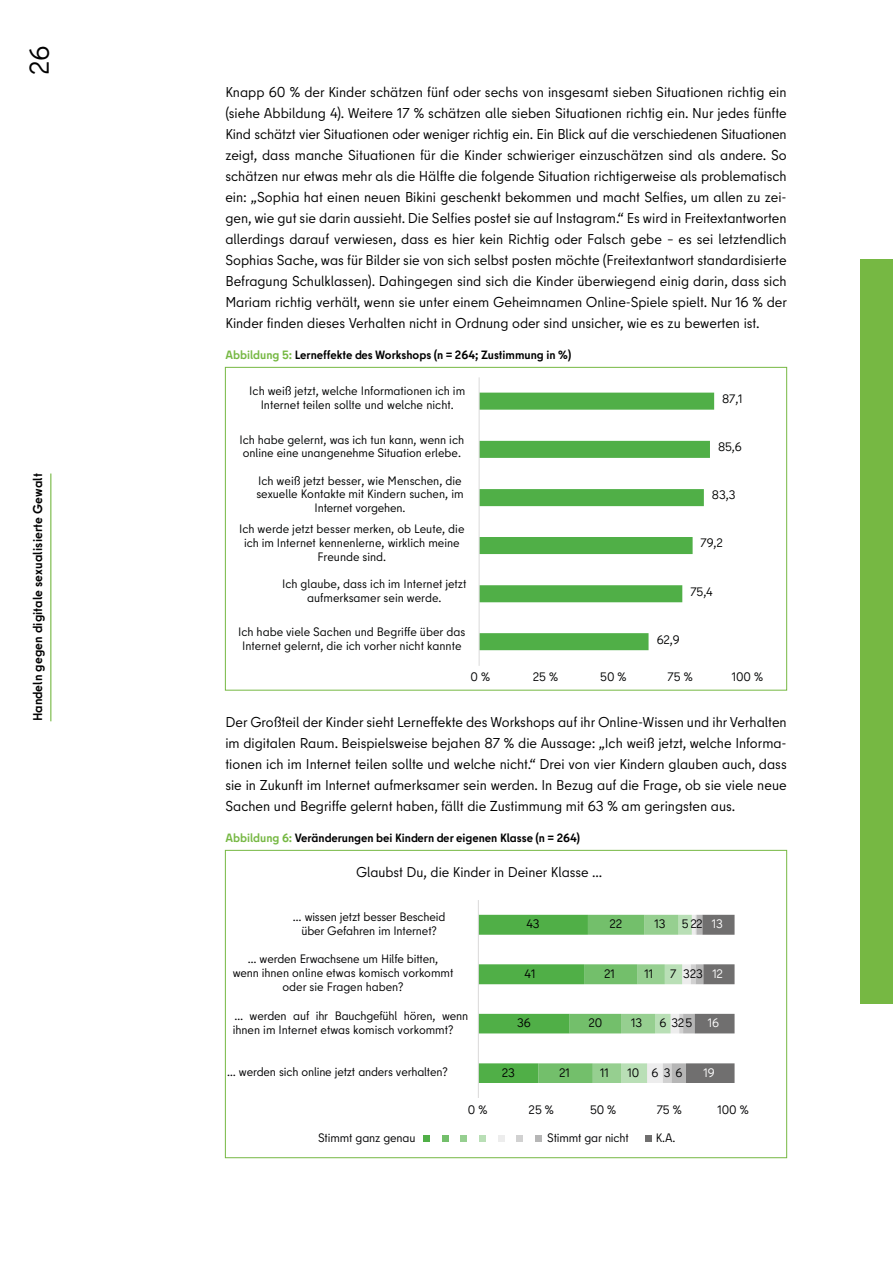
<style>
.page{position:relative;width:893px;height:1263px;background:#fff}
.page>*{position:absolute;margin:0;border:0;box-sizing:border-box;transform-origin:0 0}
.t1{font:27px "Berlin Type";color:#000}
.t2{font:14.25px/21px "Berlin Type";color:#000;text-align:justify}
.t3{font:14.1px "Berlin Type";letter-spacing:-.005em;color:#020203}
.t4{font:700 12.75px "Berlin Type";letter-spacing:.01em;color:#000}
.t5{font:12.15px/13.8px "Berlin Type";color:#010202;text-align:center}
.t6{font:12.15px/13.8px "Berlin Type";letter-spacing:-.015em;color:#020203;text-align:center}
.t7{font:12.15px "Arial";color:#010202}
.t8{font:12.15px "Berlin Type";letter-spacing:-.005em;color:#000}
.t9{font:12.15px "Berlin Type";letter-spacing:-.005em;color:#fff}
.t10{font:700 12px "Berlin Type";color:#000}
.s1{color:#76b843}
</style>
<div class="page">
<div style="left:860px;top:259px;width:33px;height:744px;background:#76b843"></div>
<hr style="left:50px;top:473px;width:1px;height:248px;background:#76b843">
<svg style="left:480px;top:393px;width:234px;height:257px"></svg>
<hr style="left:479px;top:377px;width:1px;height:289px;background:#dadada">
<svg style="left:479px;top:915px;width:256px;height:168px"></svg>
<hr style="left:478px;top:900px;width:1px;height:198px;background:#dad9d9">
<svg style="left:423px;top:1135px;width:6px;height:6px"></svg>
<svg style="left:442px;top:1135px;width:6px;height:6px"></svg>
<svg style="left:461px;top:1135px;width:6px;height:6px"></svg>
<svg style="left:479px;top:1135px;width:6px;height:6px"></svg>
<svg style="left:498px;top:1135px;width:6px;height:6px"></svg>
<svg style="left:517px;top:1135px;width:6px;height:6px"></svg>
<svg style="left:536px;top:1135px;width:6px;height:6px"></svg>
<svg style="left:645px;top:1135px;width:6px;height:6px"></svg>
<div style="left:225px;top:850px;width:562px;height:308px;border:1px solid #76b843"></div>
<h1 class="t1" style="left:23px;top:75px;width:31px;rotate:-90deg">26</h1>
<p class="t4" style="left:30px;top:721px;width:249px;rotate:-90deg">Handeln gegen digitale sexualisierte Gewalt</p>
<p class="t2" style="left:225px;top:82px;width:563px">Knapp 60 % der Kinder schätzen fünf oder sechs von insgesamt sieben Situationen richtig ein (siehe Abbildung 4). Weitere 17 % schätzen alle sieben Situationen richtig ein. Nur jedes fünfte Kind schätzt vier Situationen oder weniger richtig ein. Ein Blick auf die verschiedenen Situationen zeigt, dass manche Situationen für die Kinder schwieriger einzuschätzen sind als andere. So schätzen nur etwas mehr als die Hälfte die folgende Situation richtigerweise als problematisch ein: „Sophia hat einen neuen Bikini geschenkt bekommen und macht Selfies, um allen zu zei&shy;gen, wie gut sie darin aussieht. Die Selfies postet sie auf Instagram.“ Es wird in Freitextantworten allerdings darauf verwiesen, dass es hier kein Richtig oder Falsch gebe – es sei letztendlich Sophias Sache, was für Bilder sie von sich selbst posten möchte (Freitextantwort standardisierte Befragung Schulklassen). Dahingegen sind sich die Kinder überwiegend einig darin, dass sich Mariam richtig verhält, wenn sie unter einem Geheimnamen Online-Spiele spielt. Nur 16 % der Kinder finden dieses Verhalten nicht in Ordnung oder sind unsicher, wie es zu bewerten ist.</p>
<p class="t10" style="left:225px;top:347px;width:348px"><span class="s1">Abbildung 5:</span> Lerneffekte des Workshops (n = 264; Zustimmung in %)</p>
<p class="t7" style="left:223px;top:258px;width:77px">"##$%&amp;'()!K+!</p>
<p class="t5" style="left:249px;top:384px;width:217px">Ich weiß jetzt, welche Informationen ich im<br>Internet teilen sollte und welche nicht.</p>
<p class="t5" style="left:239px;top:432px;width:226px;text-align:left">Ich habe gelernt, was ich tun kann, wenn ich online eine unangenehme Situation erlebe.</p>
<p class="t5" style="left:256px;top:474px;width:209px">Ich weiß jetzt besser, wie Menschen, die sexuelle Kontakte mit Kindern suchen, im<br>Internet vorgehen.</p>
<p class="t5" style="left:239px;top:522px;width:227px">Ich werde jetzt besser merken, ob Leute, die ich im Internet kennenlerne, wirklich meine<br>Freunde sind.</p>
<p class="t5" style="left:282px;top:577px;width:186px">Ich glaube, dass ich im Internet jetzt aufmerksamer sein werde.</p>
<p class="t5" style="left:238px;top:625px;width:229px">Ich habe viele Sachen und Begriffe über das<br>Internet gelernt, die ich vorher nicht kannte</p>
<p class="t5" style="left:722px;top:392px;width:22px">87,1</p>
<p class="t5" style="left:718px;top:440px;width:25px">85,6</p>
<p class="t5" style="left:712px;top:488px;width:25px">83,3</p>
<p class="t5" style="left:701px;top:536px;width:24px">79,2</p>
<p class="t5" style="left:690px;top:584px;width:24px">75,4</p>
<p class="t5" style="left:657px;top:632px;width:25px">62,9</p>
<p class="t5" style="left:470px;top:670px;width:21px">0 %</p>
<p class="t5" style="left:533px;top:670px;width:27px">25 %</p>
<p class="t5" style="left:600px;top:670px;width:28px">50 %</p>
<p class="t5" style="left:668px;top:670px;width:27px">75 %</p>
<p class="t5" style="left:732px;top:670px;width:33px">100 %</p>
<p class="t2" style="left:225px;top:712px;width:563px">Der Großteil der Kinder sieht Lerneffekte des Workshops auf ihr Online-Wissen und ihr Verhalten im digitalen Raum. Beispielsweise bejahen 87 % die Aussage: „Ich weiß jetzt, welche Informa&shy;tionen ich im Internet teilen sollte und welche nicht.“ Drei von vier Kindern glauben auch, dass sie in Zukunft im Internet aufmerksamer sein werden. In Bezug auf die Frage, ob sie viele neue Sachen und Begriffe gelernt haben, fällt die Zustimmung mit 63 % am geringsten aus.</p>
<p class="t10" style="left:225px;top:830px;width:356px"><span class="s1">Abbildung 6:</span> Veränderungen bei Kindern der eigenen Klasse (n = 264)</p>
<p class="t3" style="left:356px;top:863px;width:248px">Glaubst Du, die Kinder in Deiner Klasse ...</p>
<p class="t6" style="left:293px;top:910px;width:154px">… wissen jetzt besser Bescheid über Gefahren im Internet?</p>
<p class="t8" style="left:526px;top:916px;width:15px">43</p>
<p class="t6" style="left:609px;top:917px;width:14px">22</p>
<p class="t6" style="left:233px;top:952px;width:222px">… werden Erwachsene um Hilfe bitten,<br>wenn ihnen online etwas komisch vorkommt oder sie Fragen haben?</p>
<p class="t8" style="left:524px;top:966px;width:12px">41</p>
<p class="t6" style="left:604px;top:967px;width:12px">21</p>
<p class="t6" style="left:655px;top:917px;width:13px">13</p>
<p class="t6" style="left:682px;top:917px;width:23px">522</p>
<p class="t9" style="left:712px;top:916px;width:13px">13</p>
<p class="t6" style="left:644px;top:967px;width:10px">11</p>
<p class="t6" style="left:683px;top:967px;width:21px">323</p>
<p class="t6" style="left:670px;top:967px;width:8px">7</p>
<p class="t9" style="left:712px;top:966px;width:12px">12</p>
<p class="t6" style="left:233px;top:1009px;width:237px;text-align:left">… werden auf ihr Bauchgefühl hören, wenn ihnen im Internet etwas komisch vorkommt?</p>
<p class="t6" style="left:227px;top:1065px;width:222px">… werden sich online jetzt anders verhalten?</p>
<p class="t8" style="left:517px;top:1015px;width:15px">36</p>
<p class="t8" style="left:502px;top:1065px;width:15px">23</p>
<p class="t6" style="left:559px;top:1066px;width:12px">21</p>
<p class="t6" style="left:589px;top:1016px;width:15px">20</p>
<p class="t6" style="left:600px;top:1066px;width:10px">11</p>
<p class="t6" style="left:631px;top:1016px;width:13px">13</p>
<p class="t6" style="left:659px;top:1016px;width:35px">6 325</p>
<p class="t9" style="left:708px;top:1015px;width:13px">16</p>
<p class="t6" style="left:627px;top:1066px;width:13px">10</p>
<p class="t6" style="left:652px;top:1066px;width:32px">6 3 6</p>
<p class="t9" style="left:704px;top:1065px;width:13px">19</p>
<p class="t6" style="left:468px;top:1102px;width:21px">0 %</p>
<p class="t6" style="left:529px;top:1102px;width:27px">25 %</p>
<p class="t6" style="left:590px;top:1102px;width:28px">50 %</p>
<p class="t6" style="left:657px;top:1102px;width:27px">75 %</p>
<p class="t6" style="left:717px;top:1102px;width:33px">100 %</p>
<p class="t6" style="left:318px;top:1131px;width:99px">Stimmt ganz genau</p>
<p class="t6" style="left:547px;top:1131px;width:83px">Stimmt gar nicht</p>
<p class="t6" style="left:656px;top:1131px;width:21px">K.A.</p>
</div>
